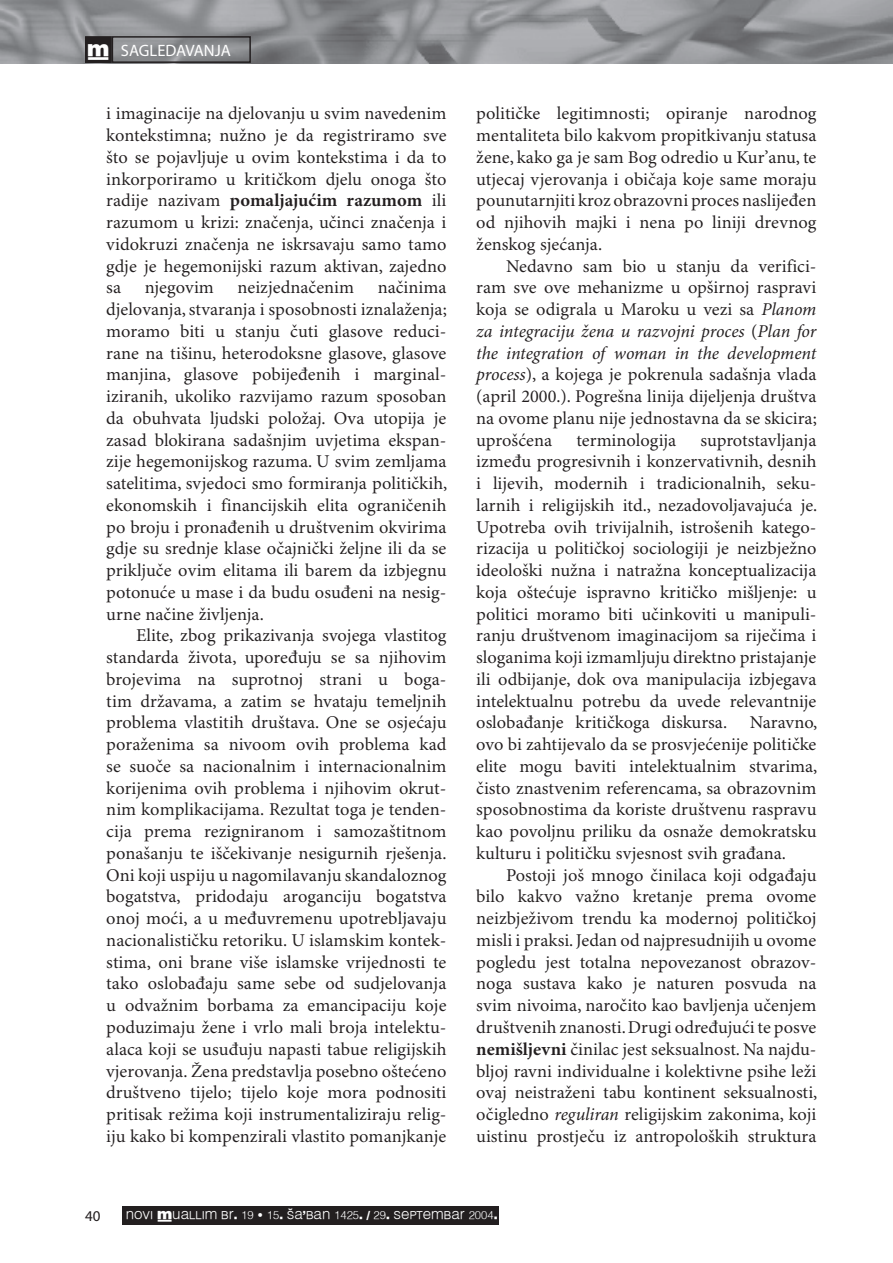
<style>
.page{position:relative;width:893px;height:1263px;background:#fff}
.page>*{position:absolute;margin:0;border:0;box-sizing:border-box;transform-origin:0 0}
.t1{font:18px/21.8px "Minion Pro";color:#231f20;text-align:justify}
.t2{font:16.5px "Myriad Pro";color:#fff}
.t3{font:15px "Myriad Pro";color:#231f20}
.t4{font:11.25px "Muallim";color:#fff}
.s1{font-family:"Muallim"}
.s2{font-weight:700}
.s3{font-style:italic}
.s4{font-size:12px}
</style>
<div class="page">
<img style="left:0;top:0;width:893px;height:64px">
<div style="left:86px;top:37px;width:25px;height:25px;background:#231f20"></div>
<div style="left:85px;top:36px;width:27px;height:27px;border:2px solid #231f20"></div>
<div style="left:112px;top:36px;width:139px;height:27px;border:2px solid #231f20"></div>
<div style="left:122px;top:1207px;width:377px;height:18px;background:#231f20"></div>
<p class="t2" style="left:87px;top:41px;width:145px"><span class="s1">†</span> SAGLEDAVANJA</p>
<p class="t1" style="left:106px;top:103px;width:342px">i imaginacije na djelovanju u svim navedenim kontekstimna; nužno je da registriramo sve što se pojavljuje u ovim kontekstima i da to inkorporiramo u kritičkom djelu onoga što radije nazivam <span class="s2">pomaljajućim razumom</span> ili razumom u krizi: značenja, učinci značenja i vidokruzi značenja ne iskrsavaju samo tamo gdje je hegemonijski razum aktivan, zajedno sa</p>
<p class="t1" style="left:145px;top:277px;width:71px">njegovim</p>
<p class="t1" style="left:237px;top:277px;width:118px">neizjednačenim</p>
<p class="t1" style="left:106px;top:277px;width:343px;text-indent:271px">načinima djelovanja, stvaranja i sposobnosti iznalaženja; moramo biti u stanju čuti glasove reduci&shy;rane na tišinu, heterodoksne glasove, glasove manjina, glasove pobijeđenih i marginal&shy;iziranih, ukoliko razvijamo razum sposoban da obuhvata ljudski položaj. Ova utopija je zasad blokirana sadašnjim uvjetima ekspan&shy;zije hegemonijskog razuma. U svim zemljama satelitima, svjedoci smo formiranja političkih, ekonomskih i financijskih elita ograničenih po broju i pronađenih u društvenim okvirima gdje su srednje klase očajnički željne ili da se priključe ovim elitama ili barem da izbjegnu potonuće u mase i da budu osuđeni na nesig&shy;urne načine življenja.</p>
<p class="t1" style="left:106px;top:625px;width:342px;text-indent:30px">Elite, zbog prikazivanja svojega vlastitog standarda života, upoređuju se sa njihovim brojevima na suprotnoj strani u boga&shy;tim državama, a zatim se hvataju temeljnih problema vlastitih društava. One se osjećaju poraženima sa nivoom ovih problema kad se suoče sa nacionalnim i internacionalnim korijenima ovih problema i njihovim okrut&shy;nim komplikacijama. Rezultat toga je tenden&shy;cija prema rezigniranom i samozaštitnom ponašanju te iščekivanje nesigurnih rješenja.<br>Oni koji uspiju u nagomilavanju skandaloznog bogatstva, pridodaju aroganciju bogatstva onoj moći, a u međuvremenu upotrebljavaju nacionalističku retoriku. U islamskim kontek&shy;stima, oni brane više islamske vrijednosti te tako oslobađaju same sebe od sudjelovanja u odvažnim borbama za emancipaciju koje poduzimaju žene i vrlo mali broja intelektu&shy;alaca koji se usuđuju napasti tabue religijskih vjerovanja. Žena predstavlja posebno oštećeno društveno tijelo; tijelo koje mora podnositi pritisak režima koji instrumentaliziraju relig&shy;iju kako bi kompenzirali vlastito pomanjkanje</p>
<p class="t1" style="left:476px;top:103px;width:342px">političke legitimnosti; opiranje narodnog mentaliteta bilo kakvom propitkivanju statusa žene, kako ga je sam Bog odredio u Kur’anu, te utjecaj vjerovanja i običaja koje same moraju pounutarnjiti kroz obrazovni proces naslijeđen od njihovih majki i nena po liniji drevnog ženskog sjećanja.</p>
<p class="t1" style="left:476px;top:255px;width:342px;text-indent:30px">Nedavno sam bio u stanju da verifici&shy;ram sve ove mehanizme u opširnoj raspravi koja se odigrala u Maroku u vezi sa <span class="s3">Planom za integraciju žena u razvojni proces</span> (<span class="s3">Plan for the integration of woman in the development process</span>), a kojega je pokrenula sadašnja vlada (april 2000.). Pogrešna linija dijeljenja društva na ovome planu nije jednostavna da se skicira; uprošćena</p>
<p class="t1" style="left:476px;top:429px;width:343px;text-indent:224px">suprotstavljanja između progresivnih i konzervativnih, desnih i lijevih, modernih i tradicionalnih, seku&shy;larnih i religijskih itd., nezadovoljavajuća je.<br>Upotreba ovih trivijalnih, istrošenih katego&shy;rizacija u političkoj sociologiji je neizbježno ideološki nužna i natražna konceptualizacija koja oštećuje ispravno kritičko mišljenje: u politici moramo biti učinkoviti u manipuli&shy;ranju društvenom imaginacijom sa riječima i sloganima koji izmamljuju direktno pristajanje ili odbijanje, dok ova manipulacija izbjegava intelektualnu potrebu da uvede relevantnije oslobađanje kritičkoga diskursa. Naravno, ovo bi zahtijevalo da se prosvjećenije političke elite mogu baviti intelektualnim stvarima, čisto znastvenim referencama, sa obrazovnim sposobnostima da koriste društvenu raspravu kao povoljnu priliku da osnaže demokratsku kulturu i političku svjesnost svih građana.</p>
<p class="t1" style="left:476px;top:864px;width:343px;text-indent:30px">Postoji još mnogo činilaca koji odgađaju bilo kakvo važno kretanje prema ovome neizbježivom trendu ka modernoj političkoj misli i praksi. Jedan od najpresudnijih u ovome pogledu jest totalna nepovezanost obrazov&shy;noga sustava kako je naturen posvuda na svim nivoima, naročito kao bavljenja učenjem društvenih znanosti.Drugi određujući te posve <span class="s2">nemišljevni</span> činilac jest seksualnost. Na najdu&shy;bljoj ravni individualne i kolektivne psihe leži ovaj neistraženi tabu kontinent seksualnosti, očigledno <span class="s3">reguliran</span> religijskim zakonima, koji uistinu prostječu iz antropoloških struktura</p>
<p class="t1" style="left:576px;top:429px;width:101px">terminologija</p>
<p class="t3" style="left:85px;top:1207px;width:17px">40</p>
<p class="t4" style="left:126px;top:1207px;width:373px">NOVI †UALLIM BR. 19 • 15. ŠA’BAN 1425. / 29. SEPTEMBAR 2004<span class="s4">.</span></p>
</div>
